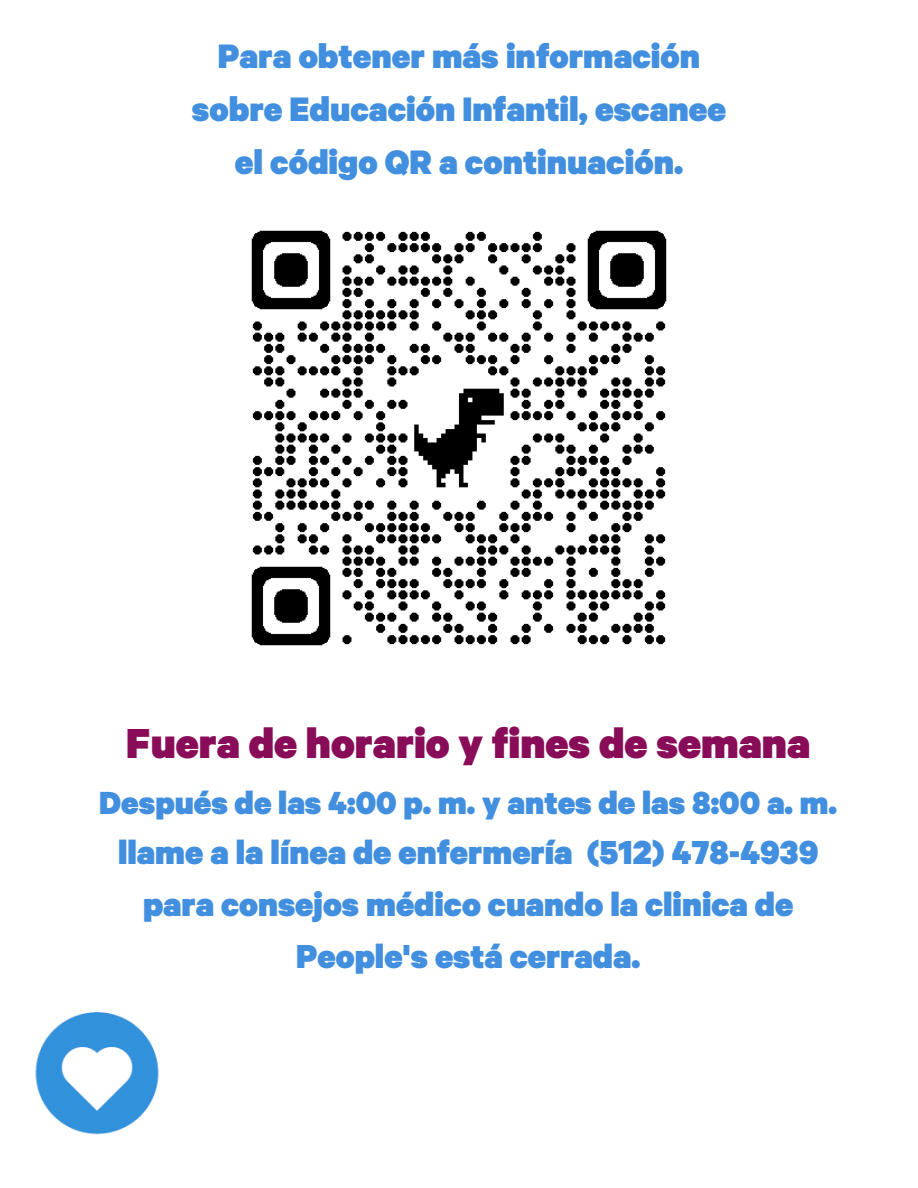
<style>
.page{position:relative;width:918px;height:1188px;background:#fff}
.page>*{position:absolute;margin:0;border:0;box-sizing:border-box;transform-origin:0 0}
.t1{font:900 47.25px "Calibre";color:#890c58}
.t2{font:900 38.25px/52.8px "Calibre";color:#418fde;text-align:center}
.t3{font:900 37.5px/51.8px "Calibre";color:#418fde;text-align:center}
.t4{font:900 36px "Calibre";color:#418fde}
</style>
<div class="page">
<img style="left:251px;top:230px;width:416px;height:416px">
<img style="left:35px;top:1012px;width:124px;height:123px">
<p class="t2" style="left:192px;top:32px;width:536px">Para obtener más información sobre Educación Infantil, escanee el código QR a continuación.</p>
<p class="t1" style="left:126px;top:723px;width:685px">Fuera de horario y fines de semana</p>
<p class="t4" style="left:99px;top:787px;width:739px">Después de las 4:00 p. m. y antes de las 8:00 a. m.</p>
<p class="t3" style="left:118px;top:829px;width:702px">llame a la línea de enfermería (512) 478-4939 para consejos médico cuando la clinica de<br>People's está cerrada.</p>
</div>
